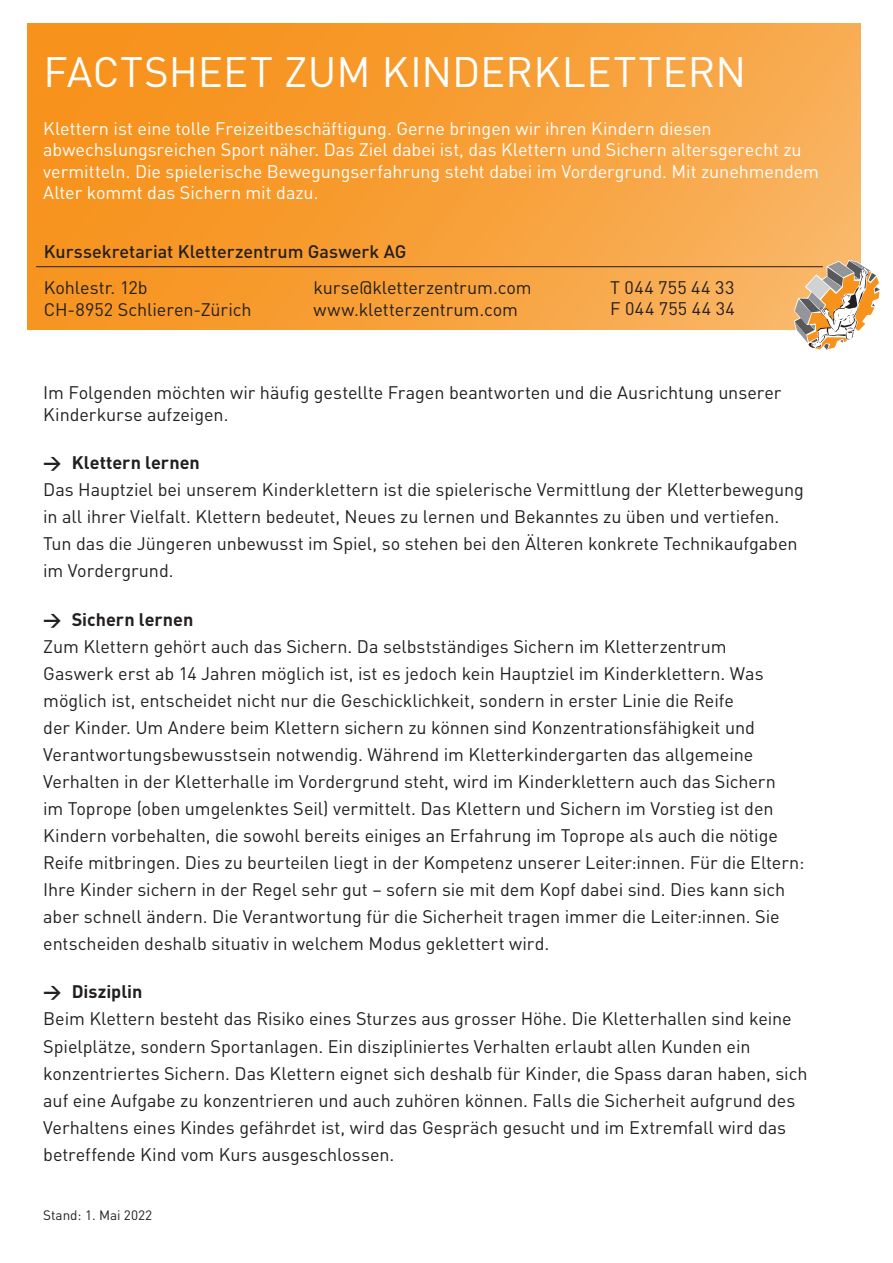
<style>
.page{position:relative;width:893px;height:1263px;background:#fff}
.page>*{position:absolute;margin:0;border:0;box-sizing:border-box;transform-origin:0 0}
.t1{font:42px "DIN";letter-spacing:.005em;color:#fff}
.t2{font:18px/27px "DIN";letter-spacing:-.005em;color:#231f20}
.t3{font:18px/21.6px "DIN";letter-spacing:-.005em;color:#fff}
.t4{font:700 18px "DIN";color:#231f20}
.t5{font:500 18px "DIN";letter-spacing:-.005em;color:#231f20}
.t6{font:18px/21.6px "DIN";letter-spacing:.025em;color:#231f20}
.t7{font:13.5px "DIN";color:#231f20}
</style>
<div class="page">
<div style="left:28px;top:23px;width:833px;height:307px;background:linear-gradient(to right,#f68f16,#f8b05b)"></div>
<svg style="left:794px;top:260px;width:86px;height:90px"></svg>
<hr style="left:36px;top:266px;width:787px;height:1px;background:#231f20">
<h1 class="t1" style="left:44px;top:45px;width:704px">FACTSHEET ZUM KINDERKLETTERN</h1>
<p class="t3" style="left:43px;top:117px;width:777px">Klettern ist eine tolle Freizeitbeschäftigung. Gerne bringen wir ihren Kindern diesen abwechslungsreichen Sport näher. Das Ziel dabei ist, das Klettern und Sichern altersgerecht zu vermitteln. Die spielerische Bewegungserfahrung steht dabei im Vordergrund. Mit zunehmendem Alter kommt das Sichern mit dazu.</p>
<p class="t5" style="left:44px;top:240px;width:364px">Kurssekretariat Kletterzentrum Gaswerk AG</p>
<p class="t2" style="left:44px;top:277px;width:209px;line-height:21.6px">Kohlestr. 12b<br>CH-8952 Schlieren-Zürich</p>
<p class="t2" style="left:313px;top:276px;width:220px;line-height:21.6px">kurse@kletterzentrum.com www.kletterzentrum.com</p>
<p class="t6" style="left:610px;top:276px;width:126px">T 044 755 44 33<br>F 044 755 44 34</p>
<p class="t2" style="left:43px;top:381px;width:740px;line-height:21.6px">Im Folgenden möchten wir häufig gestellte Fragen beantworten und die Ausrichtung unserer<br>Kinderkurse aufzeigen.</p>
<p class="t4" style="left:43px;top:451px;width:158px">&gt; Klettern lernen</p>
<p class="t2" style="left:43px;top:476px;width:762px">Das Hauptziel bei unserem Kinderklettern ist die spielerische Vermittlung der Kletterbewegung in all ihrer Vielfalt. Klettern bedeutet, Neues zu lernen und Bekanntes zu üben und vertiefen.<br>Tun das die Jüngeren unbewusst im Spiel, so stehen bei den Älteren konkrete Technikaufgaben im Vordergrund.</p>
<p class="t4" style="left:43px;top:607px;width:152px">&gt; Sichern lernen</p>
<p class="t2" style="left:43px;top:632px;width:763px">Zum Klettern gehört auch das Sichern. Da selbstständiges Sichern im Kletterzentrum<br>Gaswerk erst ab 14 Jahren möglich ist, ist es jedoch kein Hauptziel im Kinderklettern. Was möglich ist, entscheidet nicht nur die Geschicklichkeit, sondern in erster Linie die Reife<br>der Kinder. Um Andere beim Klettern sichern zu können sind Konzentrationsfähigkeit und Verantwortungsbewusstsein notwendig. Während im Kletterkindergarten das allgemeine Verhalten in der Kletterhalle im Vordergrund steht, wird im Kinderklettern auch das Sichern<br>im Toprope (oben umgelenktes Seil) vermittelt. Das Klettern und Sichern im Vorstieg ist den Kindern vorbehalten, die sowohl bereits einiges an Erfahrung im Toprope als auch die nötige Reife mitbringen. Dies zu beurteilen liegt in der Kompetenz unserer Leiter:innen. Für die Eltern:<br>Ihre Kinder sichern in der Regel sehr gut – sofern sie mit dem Kopf dabei sind. Dies kann sich aber schnell ändern. Die Verantwortung für die Sicherheit tragen immer die Leiter:innen. Sie entscheiden deshalb situativ in welchem Modus geklettert wird.</p>
<p class="t4" style="left:43px;top:980px;width:101px">&gt; Disziplin</p>
<p class="t2" style="left:43px;top:1005px;width:766px">Beim Klettern besteht das Risiko eines Sturzes aus grosser Höhe. Die Kletterhallen sind keine Spielplätze, sondern Sportanlagen. Ein diszipliniertes Verhalten erlaubt allen Kunden ein konzentriertes Sichern. Das Klettern eignet sich deshalb für Kinder, die Spass daran haben, sich auf eine Aufgabe zu konzentrieren und auch zuhören können. Falls die Sicherheit aufgrund des Verhaltens eines Kindes gefährdet ist, wird das Gespräch gesucht und im Extremfall wird das betreffende Kind vom Kurs ausgeschlossen.</p>
<p class="t7" style="left:43px;top:1207px;width:110px">Stand: 1. Mai 2022</p>
</div>
